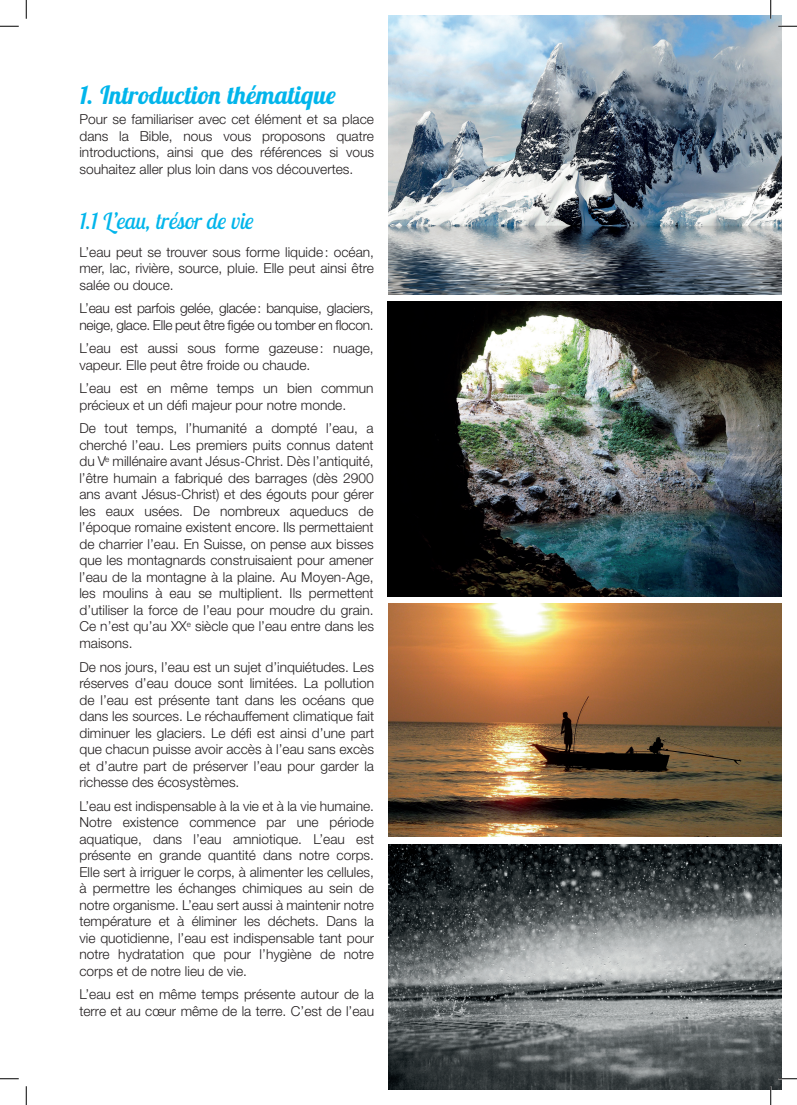
<style>
.page{position:relative;width:797px;height:1105px;background:#fff}
.page>*{position:absolute;margin:0;border:0;box-sizing:border-box;transform-origin:0 0}
.t1{font:italic 700 25px "Lobster Two";letter-spacing:-.01em;color:#02b5eb}
.t2{font:italic 22.5px "Lobster Two";letter-spacing:-.01em;color:#02b5eb}
.t3{font:300 13.75px/16.5px "Helvetica Neue LT Std";color:#231f20;text-align:justify}
.t4{font:300 13.75px/16.5px "Helvetica Neue LT Std";letter-spacing:-.02em;color:#231f20}
</style>
<div class="page">
<img style="left:388px;top:16px;width:393px;height:278px">
<img style="left:388px;top:603px;width:393px;height:234px">
<img style="left:388px;top:301px;width:393px;height:295px">
<img style="left:388px;top:844px;width:393px;height:245px">
<svg style="left:0;top:25px;width:19px;height:2px"></svg>
<svg style="left:778px;top:25px;width:19px;height:2px"></svg>
<svg style="left:0;top:1078px;width:19px;height:1px"></svg>
<svg style="left:778px;top:1078px;width:19px;height:1px"></svg>
<svg style="left:25px;top:0;width:2px;height:19px"></svg>
<svg style="left:25px;top:1086px;width:2px;height:19px"></svg>
<svg style="left:770px;top:0;width:1px;height:19px"></svg>
<svg style="left:770px;top:1086px;width:1px;height:19px"></svg>
<h1 class="t1" style="left:79px;top:79px;width:258px">1. Introduction thématique</h1>
<p class="t3" style="left:79px;top:111px;width:296px">Pour se familiariser avec cet élément et sa place dans la Bible, nous vous proposons quatre introductions, ainsi que des références si vous souhaitez aller plus loin dans vos découvertes.</p>
<h2 class="t2" style="left:79px;top:207px;width:176px">1.1 L’eau, trésor de vie</h2>
<p class="t3" style="left:79px;top:243px;width:296px">L’eau peut se trouver sous forme liquide: océan, mer, lac, rivière, source, pluie. Elle peut ainsi être salée ou douce.</p>
<p class="t4" style="left:79px;top:300px;width:296px">L’eau est parfois gelée, glacée: banquise, glaciers, neige, glace. Elle peut être figée ou tomber en flocon.</p>
<p class="t3" style="left:79px;top:340px;width:296px">L’eau est aussi sous forme gazeuse: nuage, vapeur. Elle peut être froide ou chaude.</p>
<p class="t3" style="left:79px;top:380px;width:296px">L’eau est en même temps un bien commun précieux et un défi majeur pour notre monde.</p>
<p class="t3" style="left:79px;top:420px;width:296px">De tout temps, l’humanité a dompté l’eau, a cherché l’eau. Les premiers puits connus datent du V<sup>e</sup> millénaire avant Jésus-Christ. Dès l’antiquité, l’être humain a fabriqué des barrages (dès 2900 ans avant Jésus-Christ) et des égouts pour gérer les eaux usées. De nombreux aqueducs de l’époque romaine existent encore. Ils permettaient de charrier l’eau. En Suisse, on pense aux bisses que les montagnards construisaient pour amener l’eau de la montagne à la plaine. Au Moyen-Age, les moulins à eau se multiplient. Ils permettent d’utiliser la force de l’eau pour moudre du grain.<br>Ce n’est qu’au XX<sup>e</sup> siècle que l’eau entre dans les maisons.</p>
<p class="t3" style="left:79px;top:658px;width:296px">De nos jours, l’eau est un sujet d’inquiétudes. Les réserves d’eau douce sont limitées. La pollution de l’eau est présente tant dans les océans que dans les sources. Le réchauffement climatique fait diminuer les glaciers. Le défi est ainsi d’une part que chacun puisse avoir accès à l’eau sans excès et d’autre part de préserver l’eau pour garder la richesse des écosystèmes.</p>
<p class="t3" style="left:79px;top:797px;width:296px">L’eau est indispensable à la vie et à la vie humaine.<br>Notre existence commence par une période aquatique, dans l’eau amniotique. L’eau est présente en grande quantité dans notre corps.<br>Elle sert à irriguer le corps, à alimenter les cellules, à permettre les échanges chimiques au sein de notre organisme. L’eau sert aussi à maintenir notre température et à éliminer les déchets. Dans la vie quotidienne, l’eau est indispensable tant pour notre hydratation que pour l’hygiène de notre corps et de notre lieu de vie.</p>
<p class="t3" style="left:79px;top:986px;width:296px">L’eau est en même temps présente autour de la terre et au cœur même de la terre. C’est de l’eau</p>
</div>
